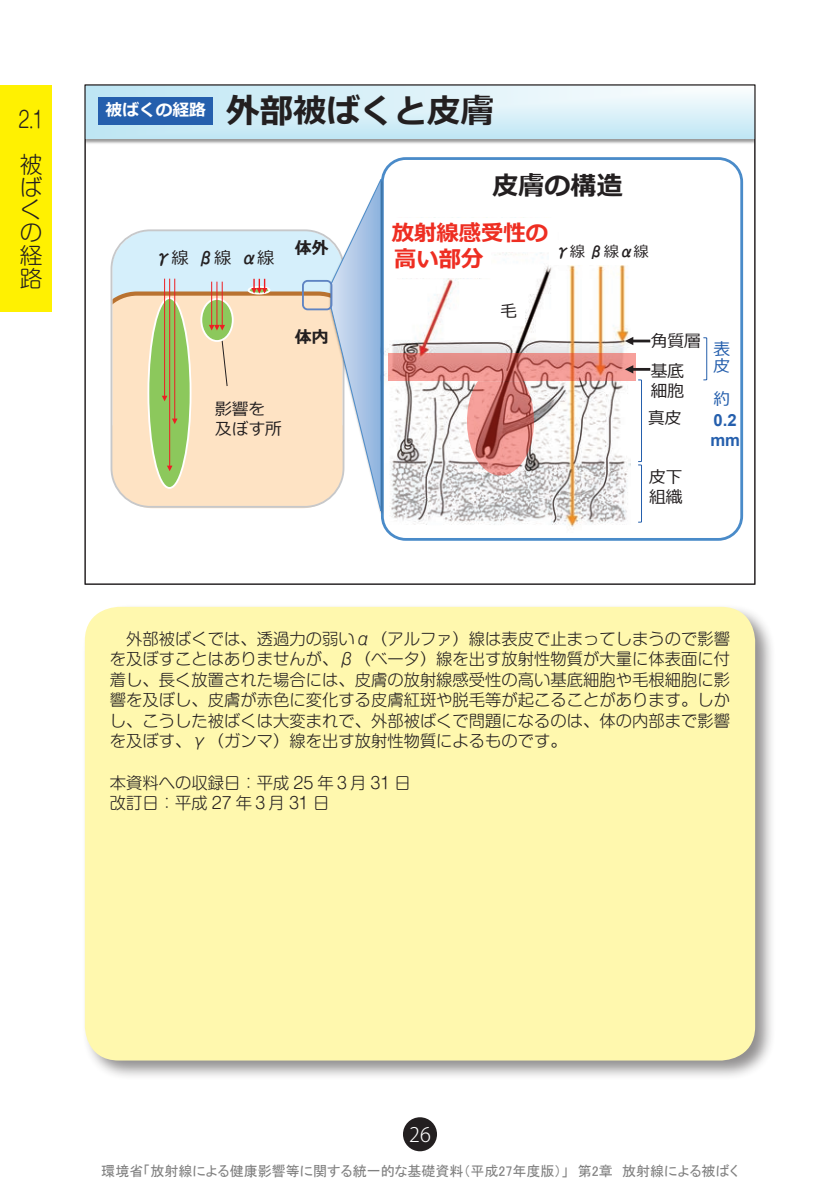
<style>
.page{position:relative;width:840px;height:1191px;background:#fff}
.page>*{position:absolute;margin:0;border:0;box-sizing:border-box;transform-origin:0 0}
.t1{font:700 33.4px "Meiryo";color:#231f20}
.t2{font:700 26px "Meiryo";color:#231f20}
.t3{font:300 22.6px/22.6px "Shin M Go Pro";color:#231f20}
.t4{font:300 22.6px/45.4px "Shin M Go Pro";color:#231f20;scale:.8 1}
.t5{font:700 22.2px/26.4px "Meiryo";color:#ee2e22}
.t6{font:300 19.8px "Koz Go Pro";color:#fff}
.t7{font:16.8px/20px "Meiryo";color:#231f20}
.t8{font:16.8px "HGP Gothic E";color:#231f20}
.t9{font:700 16.8px/20px "Arial";color:#255fad}
.t10{font:700 16.8px "Meiryo";color:#231f20}
.t11{font:16.8px/16.8px "Meiryo";color:#255fad}
.t12{font:300 16.2px/20.6px "Shin M Go Pro";color:#231f20;text-align:justify}
.t13{font:14.8px "HGP Gothic E";color:#231f20}
.t14{font:14px "MS P Gothic";color:#808080}
.s1{font-family:"Meiryo"}
</style>
<div class="page">
<div style="left:81px;top:603px;width:694px;height:478px;background:#231f20;opacity:.5"></div>
<div style="left:85px;top:607px;width:669px;height:453px;background:#fff8ae;border-radius:34px"></div>
<div style="left:403px;top:1117px;width:34px;height:34px;background:#231f20;border-radius:50%"></div>
<div style="left:0;top:85px;width:51px;height:227px;background:#fff101"></div>
<svg style="left:87px;top:87px;width:665px;height:52px;background:#d3edf7"></svg>
<div style="left:98px;top:98px;width:115px;height:27px;background:#255fad"></div>
<img style="left:381px;top:252px;width:248px;height:285px">
<div style="left:387px;top:244px;width:104px;height:34px;background:#fff"></div>
<div style="left:493px;top:299px;width:31px;height:27px;background:#fff"></div>
<div style="left:548px;top:240px;width:108px;height:25px;background:#fff"></div>
<hr style="left:631px;top:339px;width:19px;height:3px;background:#231f20">
<svg style="left:624px;top:337px;width:9px;height:8px"></svg>
<svg style="left:638px;top:379px;width:3px;height:144px"></svg>
<svg style="left:703px;top:337px;width:4px;height:43px"></svg>
<div style="left:381px;top:157px;width:361px;height:384px;border:3px solid #4a8bc9;border-radius:23px"></div>
<img style="left:380px;top:178px;width:4px;height:338px">
<svg style="left:110px;top:178px;width:271px;height:333px"></svg>
<div style="left:302px;top:280px;width:30px;height:30px;border:2px solid #5f84c3;border-radius:5px"></div>
<div style="left:387px;top:354px;width:248px;height:27px;background:#ee2e22;opacity:.45"></div>
<svg style="left:463px;top:381px;width:74px;height:100px;background:#d1928e"></svg>
<hr style="left:631px;top:368px;width:19px;height:3px;background:#231f20">
<svg style="left:624px;top:365px;width:9px;height:8px"></svg>
<p class="t4" style="left:18px;top:94px;width:33px">2.1被</p>
<p class="t3" style="left:20px;top:173px;width:24px">ばくの経路</p>
<h1 class="t1" style="left:105px;top:87px;width:390px"><sup>被ばくの経路</sup> 外部被ばくと皮膚</h1>
<p class="t8" style="left:155px;top:250px;width:120px">γ<span class="s1">線</span> β<span class="s1">線</span> α<span class="s1">線</span></p>
<p class="t10" style="left:295px;top:236px;width:35px">体外</p>
<p class="t10" style="left:295px;top:325px;width:35px">体内</p>
<p class="t7" style="left:215px;top:400px;width:68px">影響を及ぼす所</p>
<h2 class="t2" style="left:492px;top:167px;width:131px">皮膚の構造</h2>
<h3 class="t5" style="left:391px;top:221px;width:158px">放射線感受性の高い部分</h3>
<p class="t13" style="left:555px;top:244px;width:95px">γ<span class="s1">線</span> β<span class="s1">線</span>α<span class="s1">線</span></p>
<p class="t7" style="left:500px;top:302px;width:18px">毛</p>
<p class="t7" style="left:650px;top:331px;width:52px">角質層</p>
<p class="t7" style="left:650px;top:362px;width:35px">基底細胞</p>
<p class="t7" style="left:647px;top:408px;width:35px">真皮</p>
<p class="t7" style="left:648px;top:468px;width:35px">皮下組織</p>
<p class="t11" style="left:713px;top:341px;width:18px">表皮</p>
<p class="t11" style="left:713px;top:392px;width:17px">約</p>
<p class="t9" style="left:710px;top:411px;width:31px">0.2 mm</p>
<p class="t12" style="left:110px;top:626px;width:621px">　外部被ばくでは、透過力の弱いα（アルファ）線は表皮で止まってしまうので影響を及ぼすことはありませんが、β（ベータ）線を出す放射性物質が大量に体表面に付着し、長く放置された場合には、皮膚の放射線感受性の高い基底細胞や毛根細胞に影響を及ぼし、皮膚が赤色に変化する皮膚紅斑や脱毛等が起こることがあります。しかし、こうした被ばくは大変まれで、外部被ばくで問題になるのは、体の内部まで影響を及ぼす、γ（ガンマ）線を出す放射性物質によるものです。</p>
<p class="t12" style="left:110px;top:770px;width:302px">本資料への収録日：平成 25 年３月 31 日改訂日：平成 27 年３月 31 日</p>
<p class="t6" style="left:409px;top:1121px;width:23px">26</p>
<p class="t14" style="left:101px;top:1164px;width:638px">環境省「放射線による健康影響等に関する統一的な基礎資料（平成27年度版）」 第2章 放射線による被ばく</p>
</div>
